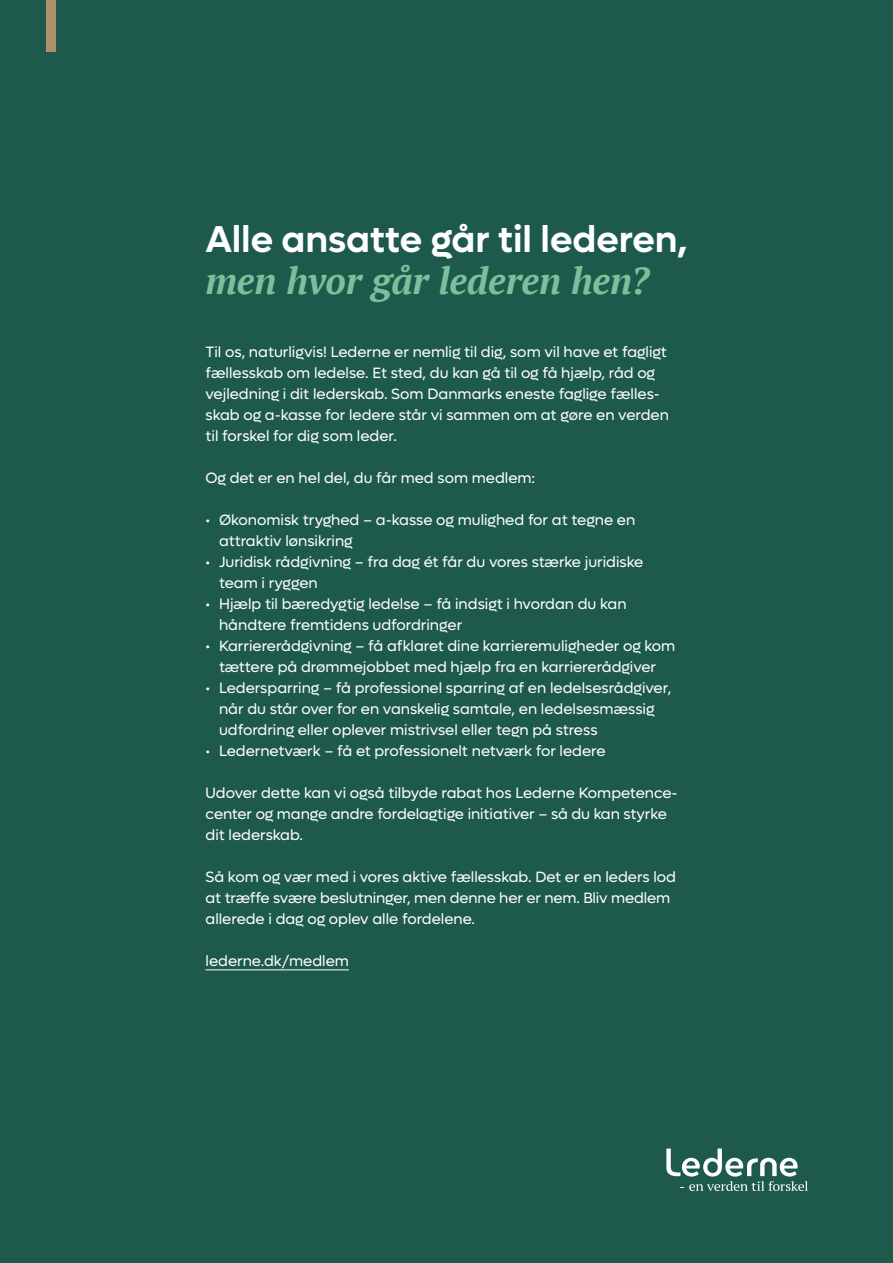
<style>
.page{position:relative;width:893px;height:1263px;background:#1e5a4b}
.page>*{position:absolute;margin:0;border:0;box-sizing:border-box;transform-origin:0 0}
.t1{font:600 37.5px "Lufga";letter-spacing:-.005em;color:#fff}
.t2{font:italic 700 37.5px "PT Serif";letter-spacing:-.005em;color:#7dbe9b}
.t3{font:15px/21px "Lufga";color:#fff}
</style>
<div class="page">
<hr style="left:206px;top:969px;width:143px;height:1px;background:#fff">
<svg style="left:666px;top:1148px;width:142px;height:43px"></svg>
<div style="left:46px;top:0;width:10px;height:51px;background:#af9169"></div>
<h1 class="t1" style="left:205px;top:217px;width:484px">Alle ansatte går til lederen,</h1>
<h1 class="t2" style="left:205px;top:256px;width:445px">men hvor går lederen hen?</h1>
<p class="t3" style="left:206px;top:341px;width:465px">Til os, naturligvis! Lederne er nemlig til dig, som vil have et fagligt fællesskab om ledelse. Et sted, du kan gå til og få hjælp, råd og vejledning i dit lederskab. Som Danmarks eneste faglige fælles&shy;skab og a-kasse for ledere står vi sammen om at gøre en verden til forskel for dig som leder.</p>
<p class="t3" style="left:206px;top:467px;width:331px">Og det er en hel del, du får med som medlem:</p>
<p class="t3" style="left:219px;top:509px;width:418px;text-indent:-14px">• Økonomisk tryghed – a-kasse og mulighed for at tegne en attraktiv lønsikring</p>
<p class="t3" style="left:219px;top:551px;width:426px;text-indent:-14px">• Juridisk rådgivning – fra dag ét får du vores stærke juridiske team i ryggen</p>
<p class="t3" style="left:219px;top:593px;width:409px;text-indent:-14px">• Hjælp til bæredygtig ledelse – få indsigt i hvordan du kan håndtere fremtidens udfordringer</p>
<p class="t3" style="left:206px;top:635px;width:471px;text-align:center">• Karriererådgivning – få afklaret dine karrieremuligheder og kom tættere på drømmejobbet med hjælp fra en karriererådgiver</p>
<p class="t3" style="left:219px;top:677px;width:454px;text-indent:-14px">• Ledersparring – få professionel sparring af en ledelsesrådgiver, når du står over for en vanskelig samtale, en ledelsesmæssig udfordring eller oplever mistrivsel eller tegn på stress</p>
<p class="t3" style="left:206px;top:740px;width:402px">• Ledernetværk – få et professionelt netværk for ledere</p>
<p class="t3" style="left:206px;top:782px;width:474px">Udover dette kan vi også tilbyde rabat hos Lederne Kompetence&shy;center og mange andre fordelagtige initiativer – så du kan styrke dit lederskab.</p>
<p class="t3" style="left:206px;top:866px;width:472px">Så kom og vær med i vores aktive fællesskab. Det er en leders lod at træffe svære beslutninger, men denne her er nem. Bliv medlem allerede i dag og oplev alle fordelene.</p>
<p class="t3" style="left:206px;top:950px;width:145px">lederne.dk/medlem</p>
</div>
